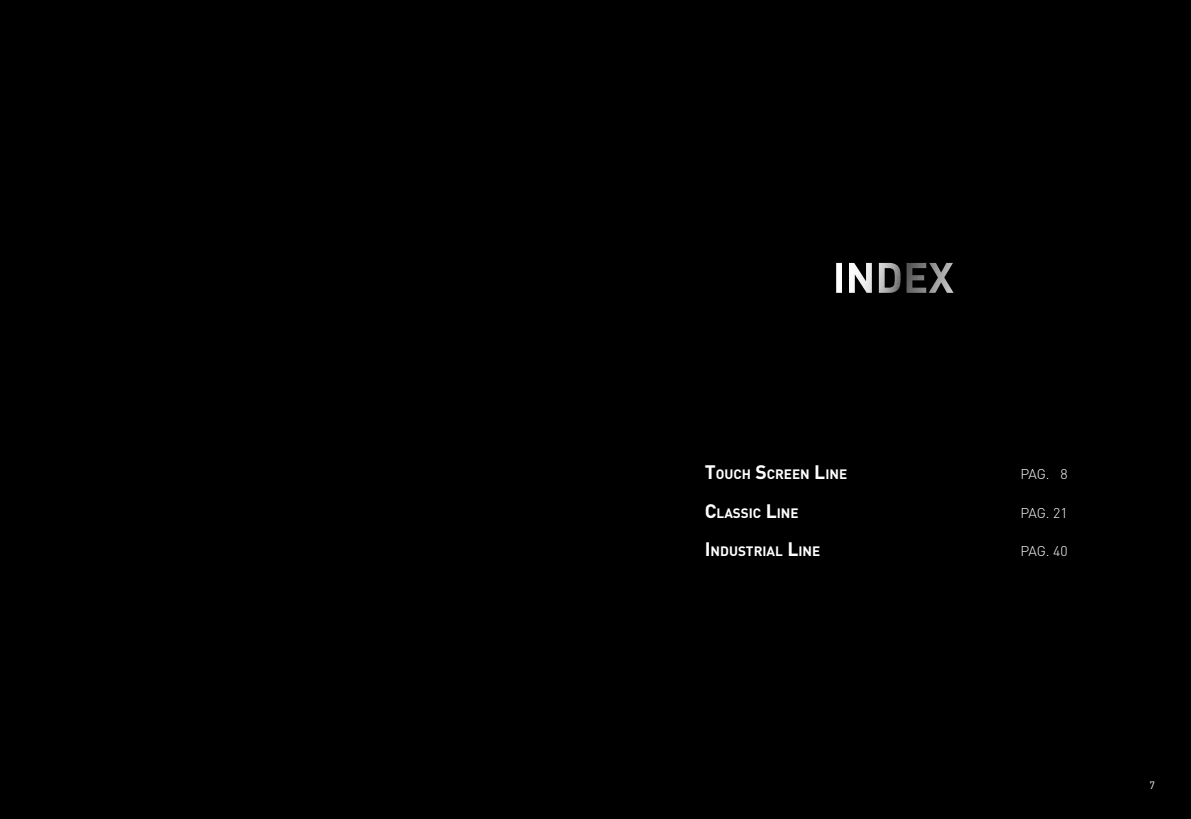
<style>
.page{position:relative;width:1191px;height:819px;background:#000}
.page>*{position:absolute;margin:0;border:0;box-sizing:border-box;transform-origin:0 0}
.t1{font:700 42px "DIN";color:#fff}
.t2{font:300 14px "DIN";letter-spacing:-.01em;color:#fff}
.t3{font:700 13.47px "DIN";color:#fff}
.t4{font:10.5px "DIN";color:#fff}
.s1{font-size:19.25px}
</style>
<div class="page">
<h1 class="t1" style="left:832px;top:250px;width:123px">INDEX</h1>
<p class="t3" style="left:704px;top:465px;width:144px"><span class="s1">T</span>OUCH <span class="s1">S</span>CREEN <span class="s1">L</span>INE</p>
<p class="t2" style="left:1020px;top:465px;width:49px">PAG. 8</p>
<p class="t3" style="left:704px;top:504px;width:95px"><span class="s1">C</span>LASSIC <span class="s1">L</span>INE</p>
<p class="t2" style="left:1020px;top:504px;width:49px">PAG. 21</p>
<p class="t3" style="left:704px;top:542px;width:117px"><span class="s1">I</span> NDUSTRIAL <span class="s1">L</span>INE</p>
<p class="t2" style="left:1020px;top:542px;width:49px">PAG. 40</p>
<p class="t4" style="left:1149px;top:779px;width:7px">7</p>
</div>
